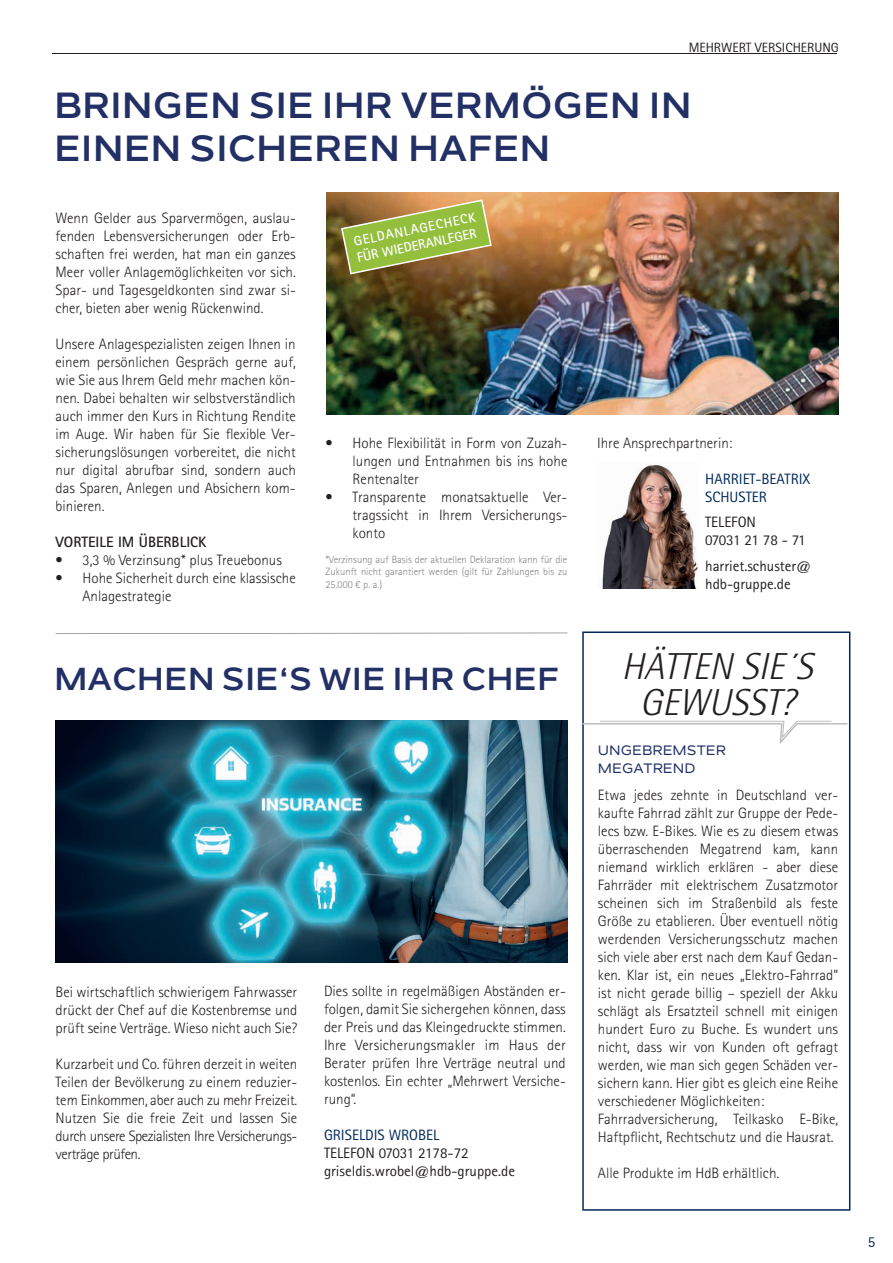
<style>
.page{position:relative;width:893px;height:1263px;background:#fff}
.page>*{position:absolute;margin:0;border:0;box-sizing:border-box;transform-origin:0 0}
.t1{font:italic 300 37.5px/36px "Rotis Semi Sans Std";color:#231f20;text-align:center}
.t2{font:700 36px/43.2px "Nolan";color:#223066}
.t3{font:700 31.5px "Nolan";color:#223066}
.t4{font:300 15px/18px "Rotis Sans Serif Std";color:#231f20;text-align:justify}
.t5{font:15px/18px "Rotis Sans Serif Std";color:#231f20}
.t6{font:15px/18px "Rotis Sans Serif Std";color:#002857}
.t7{font:700 15px "Rotis Sans Serif Std";color:#231f20}
.t8{font:15px "Rotis Sans Serif";color:#002857}
.t9{font:700 13.5px/16.2px "Rotis Sans Serif Std";color:#fff}
.t10{font:500 13.5px/18px "Nolan";color:#223066}
.t11{font:13.5px "Rotis Sans Serif";color:#231f20}
.t12{font:300 10.5px/12.6px "Rotis Sans Serif Std";color:#808285;text-align:justify}
</style>
<div class="page">
<svg style="left:582px;top:631px;width:268px;height:580px"></svg>
<svg style="left:582px;top:721px;width:265px;height:23px"></svg>
<img style="left:326px;top:192px;width:513px;height:223px">
<img style="left:629px;top:464px;width:52px;height:27px">
<img style="left:609px;top:491px;width:85px;height:44px">
<img style="left:597px;top:466px;width:54px;height:1px">
<img style="left:597px;top:484px;width:54px;height:1px">
<img style="left:597px;top:527px;width:54px;height:1px">
<img style="left:602px;top:535px;width:96px;height:43px">
<img style="left:597px;top:571px;width:54px;height:1px">
<img style="left:602px;top:578px;width:94px;height:11px">
<svg style="left:341px;top:199px;width:151px;height:75px;background:#9ba045"></svg>
<img style="left:56px;top:721px;width:511px;height:242px">
<svg style="left:56px;top:632px;width:511px;height:2px"></svg>
<hr style="left:52px;top:53px;width:785px;height:1px;background:#231f20">
<p class="t11" style="left:689px;top:39px;width:152px">MEHRWERT VERSICHERUNG</p>
<h2 class="t2" style="left:54px;top:84px;width:639px">BRINGEN SIE IHR VERMÖGEN IN<br>EINEN SICHEREN HAFEN</h2>
<p class="t4" style="left:56px;top:209px;width:242px">Wenn Gelder aus Sparvermögen, auslau&shy;fenden Lebensversicherungen oder Erb&shy;schaften frei werden, hat man ein ganzes Meer voller Anlagemöglichkeiten vor sich.<br>Spar- und Tagesgeldkonten sind zwar si&shy;cher, bieten aber wenig Rückenwind.</p>
<p class="t4" style="left:56px;top:335px;width:242px">Unsere Anlagespezialisten zeigen Ihnen in einem persönlichen Gespräch gerne auf, wie Sie aus Ihrem Geld mehr machen kön&shy;nen. Dabei behalten wir selbstverständlich auch immer den Kurs in Richtung Rendite im Auge. Wir haben für Sie flexible Ver&shy;sicherungslösungen vorbereitet, die nicht nur digital abrufbar sind, sondern auch das Sparen, Anlegen und Absichern kom&shy;binieren.</p>
<p class="t7" style="left:56px;top:532px;width:153px">VORTEILE IM ÜBERBLICK</p>
<p class="t4" style="left:56px;top:551px;width:228px">• 3,3 % Verzinsung* plus Treuebonus</p>
<p class="t4" style="left:83px;top:569px;width:215px;text-indent:-27px">• Hohe Sicherheit durch eine klassische<br>Anlagestrategie</p>
<p class="t9" style="left:352px;top:233px;width:126px;rotate:-11deg">GELDANLAGECHECK<br>FÜR WIEDERANLEGER</p>
<p class="t4" style="left:353px;top:434px;width:216px;text-indent:-27px">• Hohe Flexibilität in Form von Zuzah&shy;lungen und Entnahmen bis ins hohe Rentenalter</p>
<p class="t4" style="left:353px;top:488px;width:216px;text-indent:-27px">• Transparente monatsaktuelle Ver&shy;tragssicht in Ihrem Versicherungs&shy;konto</p>
<p class="t12" style="left:326px;top:553px;width:243px">*Verzinsung auf Basis der aktuellen Deklaration kann für die Zukunft nicht garantiert werden (gilt für Zahlungen bis zu 25.000 € p. a.)</p>
<h3 class="t3" style="left:54px;top:660px;width:507px">MACHEN SIE‘S WIE IHR CHEF</h3>
<p class="t4" style="left:56px;top:983px;width:243px">Bei wirtschaftlich schwierigem Fahrwasser drückt der Chef auf die Kostenbremse und prüft seine Verträge. Wieso nicht auch Sie?</p>
<p class="t4" style="left:56px;top:1055px;width:243px">Kurzarbeit und Co. führen derzeit in weiten Teilen der Bevölkerung zu einem reduzier&shy;tem Einkommen, aber auch zu mehr Freizeit.<br>Nutzen Sie die freie Zeit und lassen Sie durch unsere Spezialisten Ihre Versicherungs&shy;verträge prüfen.</p>
<p class="t4" style="left:324px;top:982px;width:243px">Dies sollte in regelmäßigen Abständen er&shy;folgen, damit Sie sichergehen können, dass der Preis und das Kleingedruckte stimmen.<br>Ihre Versicherungsmakler im Haus der Berater prüfen Ihre Verträge neutral und kostenlos. Ein echter „Mehrwert Versiche&shy;rung“.</p>
<p class="t6" style="left:324px;top:1126px;width:117px">GRISELDIS WROBEL</p>
<p class="t5" style="left:324px;top:1144px;width:193px">TELEFON 07031 2178-72 griseldis.wrobel@hdb-gruppe.de</p>
<p class="t4" style="left:597px;top:434px;width:137px">Ihre Ansprechpartnerin:</p>
<p class="t6" style="left:705px;top:469px;width:107px">HARRIET-BEATRIX<br>SCHUSTER</p>
<p class="t5" style="left:705px;top:513px;width:102px">TELEFON<br>07031 21 78 - 71</p>
<p class="t5" style="left:705px;top:556px;width:108px">harriet.schuster@ hdb-gruppe.de</p>
<h1 class="t1" style="left:622px;top:648px;width:202px">HÄTTEN SIE´S<br>GEWUSST?</h1>
<p class="t10" style="left:598px;top:741px;width:129px">UNGEBREMSTER<br>MEGATREND</p>
<p class="t4" style="left:598px;top:786px;width:242px;text-align:left">Etwa jedes zehnte in Deutschland ver&shy;kaufte Fahrrad zählt zur Gruppe der Pede&shy;lecs bzw. E-Bikes. Wie es zu diesem etwas überraschenden Megatrend kam, kann niemand wirklich erklären - aber diese Fahrräder mit elektrischem Zusatzmotor scheinen sich im Straßenbild als feste Größe zu etablieren. Über eventuell nötig werdenden Versicherungsschutz machen sich viele aber erst nach dem Kauf Gedan&shy;ken. Klar ist, ein neues „Elektro-Fahrrad“ ist nicht gerade billig – speziell der Akku schlägt als Ersatzteil schnell mit einigen hundert Euro zu Buche. Es wundert uns nicht, dass wir von Kunden oft gefragt werden, wie man sich gegen Schäden ver&shy;sichern kann. Hier gibt es gleich eine Reihe verschiedener Möglichkeiten:<br>Fahrradversicherung, Teilkasko E-Bike, Haftpflicht, Rechtschutz und die Hausrat.</p>
<p class="t4" style="left:598px;top:1164px;width:183px">Alle Produkte im HdB erhältlich.</p>
<p class="t8" style="left:868px;top:1233px;width:9px">5</p>
</div>
